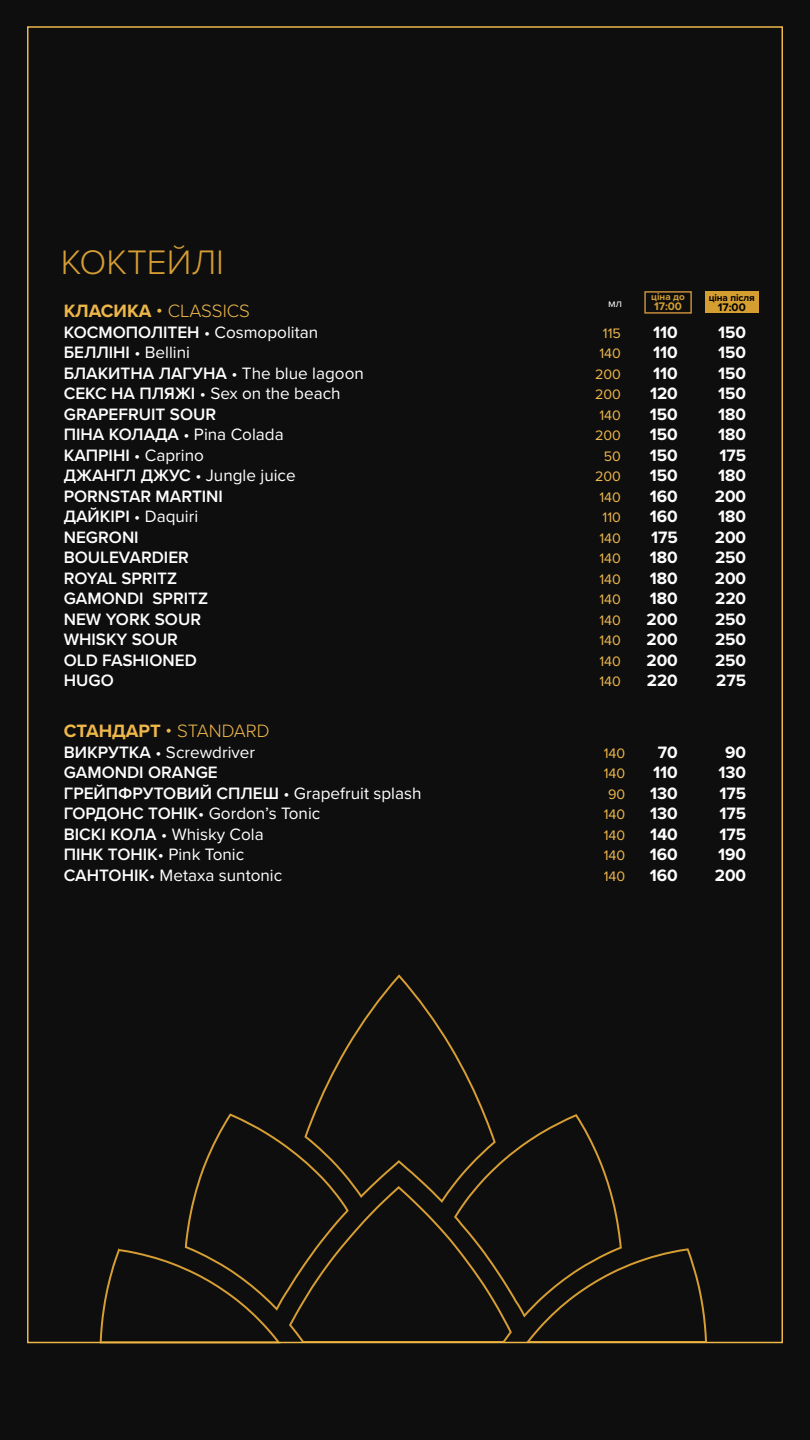
<style>
.page{position:relative;width:810px;height:1440px;background:#0e0e0e}
.page>*{position:absolute;margin:0;border:0;box-sizing:border-box;transform-origin:0 0}
.t1{font:300 35.25px "Proxima Nova";color:#d69e33}
.t2{font:700 18.52px "Proxima Nova";color:#eeb74a}
.t3{font:300 18.52px "Proxima Nova";color:#eeb74a}
.t4{font:17.1px "Proxima Nova";color:#fff}
.t5{font:600 17.1px "Proxima Nova";color:#fff}
.t6{font:700 17.1px "Proxima Nova";color:#fefefe}
.t7{font:14.25px "Proxima Nova";color:#eeb74a}
.t8{font:700 11.4px "Proxima Nova";color:#d39e30}
.t9{font:700 11.4px "Proxima Nova";color:#000}
.t10{font:11.4px "Proxima Nova";color:#fff}
.t11{font:700 9.98px "Proxima Nova";letter-spacing:-.01em;color:#000}
.t12{font:700 9.98px "Proxima Nova";color:#d39e30}
.s1{font-weight:700}
.s2{font-weight:400}
.s3{font-weight:600}
.s4{font-weight:300}
</style>
<div class="page">
<svg style="left:100px;top:974px;width:607px;height:366px"></svg>
<div style="left:644px;top:291px;width:48px;height:23px;border:1px solid #cf933d"></div>
<div style="left:705px;top:292px;width:53px;height:21px;background:#d59e31"></div>
<h1 class="t1" style="left:61px;top:236px;width:165px">КОКТЕЙЛІ</h1>
<p class="t3" style="left:64px;top:297px;width:188px"><span class="s1">КЛАСИКА</span> <span class="s2">•</span> CLASSICS</p>
<p class="t4" style="left:64px;top:319px;width:256px"><span class="s3">КОСМОПОЛIТЕН</span> • Cosmopolitan</p>
<p class="t7" style="left:603px;top:322px;width:20px">115</p>
<p class="t6" style="left:653px;top:319px;width:26px">110</p>
<p class="t6" style="left:718px;top:319px;width:30px">150</p>
<p class="t4" style="left:64px;top:340px;width:128px"><span class="s3">БЕЛЛІНІ</span> • Bellini</p>
<p class="t7" style="left:599px;top:343px;width:23px">140</p>
<p class="t6" style="left:653px;top:340px;width:26px">110</p>
<p class="t6" style="left:718px;top:340px;width:30px">150</p>
<p class="t5" style="left:64px;top:360px;width:302px">БЛАКИТНА ЛАГУНА <span class="s2">• The blue lagoon</span></p>
<p class="t7" style="left:595px;top:363px;width:27px">200</p>
<p class="t6" style="left:653px;top:360px;width:26px">110</p>
<p class="t6" style="left:718px;top:360px;width:30px">150</p>
<p class="t4" style="left:64px;top:381px;width:278px"><span class="s3">СЕКС НА ПЛЯЖІ</span> • Sex on the beach</p>
<p class="t7" style="left:595px;top:384px;width:27px">200</p>
<p class="t6" style="left:650px;top:381px;width:29px">120</p>
<p class="t6" style="left:718px;top:381px;width:30px">150</p>
<p class="t5" style="left:64px;top:401px;width:154px">GRAPEFRUIT SOUR</p>
<p class="t7" style="left:599px;top:404px;width:23px">140</p>
<p class="t6" style="left:650px;top:401px;width:30px">150</p>
<p class="t6" style="left:718px;top:401px;width:29px">180</p>
<p class="t4" style="left:64px;top:422px;width:222px"><span class="s3">ПІНА КОЛАДА</span> • Pina Colada</p>
<p class="t7" style="left:595px;top:425px;width:27px">200</p>
<p class="t6" style="left:650px;top:422px;width:30px">150</p>
<p class="t6" style="left:718px;top:422px;width:29px">180</p>
<p class="t4" style="left:64px;top:442px;width:142px"><span class="s3">КАПРІНІ</span> • Caprino</p>
<p class="t7" style="left:604px;top:445px;width:19px">50</p>
<p class="t6" style="left:650px;top:442px;width:30px">150</p>
<p class="t6" style="left:720px;top:442px;width:28px">175</p>
<p class="t4" style="left:64px;top:463px;width:233px"><span class="s3">ДЖАНГЛ ДЖУС</span> • Jungle juice</p>
<p class="t7" style="left:595px;top:466px;width:27px">200</p>
<p class="t6" style="left:650px;top:463px;width:30px">150</p>
<p class="t6" style="left:718px;top:463px;width:29px">180</p>
<p class="t5" style="left:64px;top:483px;width:161px">PORNSTAR MARTINI</p>
<p class="t7" style="left:599px;top:486px;width:23px">140</p>
<p class="t6" style="left:650px;top:483px;width:30px">160</p>
<p class="t6" style="left:715px;top:483px;width:33px">200</p>
<p class="t4" style="left:64px;top:504px;width:136px"><span class="s3">ДАЙКІРІ</span> • Daquiri</p>
<p class="t7" style="left:603px;top:507px;width:20px">110</p>
<p class="t6" style="left:650px;top:504px;width:30px">160</p>
<p class="t6" style="left:718px;top:504px;width:29px">180</p>
<p class="t5" style="left:64px;top:524px;width:77px">NEGRONI</p>
<p class="t7" style="left:599px;top:527px;width:23px">140</p>
<p class="t6" style="left:651px;top:524px;width:28px">175</p>
<p class="t6" style="left:715px;top:524px;width:33px">200</p>
<p class="t5" style="left:64px;top:545px;width:127px">BOULEVARDIER</p>
<p class="t7" style="left:599px;top:548px;width:23px">140</p>
<p class="t6" style="left:650px;top:545px;width:29px">180</p>
<p class="t6" style="left:715px;top:545px;width:33px">250</p>
<p class="t5" style="left:64px;top:565px;width:115px">ROYAL SPRITZ</p>
<p class="t7" style="left:599px;top:568px;width:23px">140</p>
<p class="t6" style="left:650px;top:565px;width:29px">180</p>
<p class="t6" style="left:715px;top:565px;width:33px">200</p>
<p class="t5" style="left:64px;top:586px;width:146px">GAMONDI SPRITZ</p>
<p class="t7" style="left:599px;top:589px;width:23px">140</p>
<p class="t6" style="left:650px;top:586px;width:29px">180</p>
<p class="t6" style="left:715px;top:586px;width:33px">220</p>
<p class="t5" style="left:64px;top:606px;width:139px">NEW YORK SOUR</p>
<p class="t7" style="left:599px;top:609px;width:23px">140</p>
<p class="t6" style="left:646px;top:606px;width:33px">200</p>
<p class="t6" style="left:715px;top:606px;width:33px">250</p>
<p class="t5" style="left:64px;top:627px;width:116px">WHISKY SOUR</p>
<p class="t7" style="left:599px;top:630px;width:23px">140</p>
<p class="t6" style="left:646px;top:627px;width:33px">200</p>
<p class="t6" style="left:715px;top:627px;width:33px">250</p>
<p class="t5" style="left:64px;top:647px;width:135px">OLD FASHIONED</p>
<p class="t7" style="left:599px;top:651px;width:23px">140</p>
<p class="t6" style="left:646px;top:647px;width:33px">200</p>
<p class="t6" style="left:715px;top:647px;width:33px">250</p>
<p class="t5" style="left:64px;top:668px;width:52px">HUGO</p>
<p class="t7" style="left:599px;top:671px;width:23px">140</p>
<p class="t6" style="left:647px;top:668px;width:33px">220</p>
<p class="t6" style="left:716px;top:668px;width:31px">275</p>
<p class="t2" style="left:64px;top:717px;width:208px">СТАНДАРТ <span class="s2">•</span> <span class="s4">STANDARD</span></p>
<p class="t4" style="left:64px;top:739px;width:193px"><span class="s3">ВИКРУТКА</span> • Screwdriver</p>
<p class="t7" style="left:604px;top:742px;width:23px">140</p>
<p class="t6" style="left:658px;top:739px;width:21px">70</p>
<p class="t6" style="left:725px;top:739px;width:22px">90</p>
<p class="t5" style="left:64px;top:760px;width:156px">GAMONDI ORANGE</p>
<p class="t7" style="left:604px;top:763px;width:23px">140</p>
<p class="t6" style="left:653px;top:760px;width:26px">110</p>
<p class="t6" style="left:719px;top:760px;width:29px">130</p>
<p class="t5" style="left:64px;top:780px;width:359px">ГРЕЙПФРУТОВИЙ СПЛЕШ <span class="s2">• Grapefruit splash</span></p>
<p class="t7" style="left:608px;top:783px;width:19px">90</p>
<p class="t6" style="left:650px;top:780px;width:29px">130</p>
<p class="t6" style="left:720px;top:780px;width:28px">175</p>
<p class="t4" style="left:64px;top:801px;width:258px"><span class="s3">ГОРДОНС ТОНІК</span>• Gordon’s Tonic</p>
<p class="t7" style="left:604px;top:804px;width:23px">140</p>
<p class="t6" style="left:650px;top:801px;width:29px">130</p>
<p class="t6" style="left:720px;top:801px;width:28px">175</p>
<p class="t4" style="left:64px;top:821px;width:202px"><span class="s3">ВICKI КОЛА</span> • Whisky Cola</p>
<p class="t7" style="left:604px;top:824px;width:23px">140</p>
<p class="t6" style="left:650px;top:821px;width:29px">140</p>
<p class="t6" style="left:720px;top:821px;width:28px">175</p>
<p class="t4" style="left:64px;top:842px;width:182px"><span class="s3">ПIНК ТОНІК</span>• Pink Tonic</p>
<p class="t7" style="left:604px;top:845px;width:23px">140</p>
<p class="t6" style="left:650px;top:842px;width:30px">160</p>
<p class="t6" style="left:718px;top:842px;width:30px">190</p>
<p class="t4" style="left:64px;top:862px;width:220px"><span class="s3">САНТОНІК</span>• Metaxa suntonic</p>
<p class="t7" style="left:604px;top:865px;width:23px">140</p>
<p class="t6" style="left:650px;top:862px;width:30px">160</p>
<p class="t6" style="left:715px;top:862px;width:33px">200</p>
<p class="t12" style="left:651px;top:290px;width:35px">ціна до</p>
<p class="t8" style="left:654px;top:298px;width:29px">17:00</p>
<p class="t11" style="left:709px;top:290px;width:47px">ціна після</p>
<p class="t9" style="left:718px;top:299px;width:29px">17:00</p>
<p class="t10" style="left:608px;top:295px;width:15px">мл</p>
</div>
